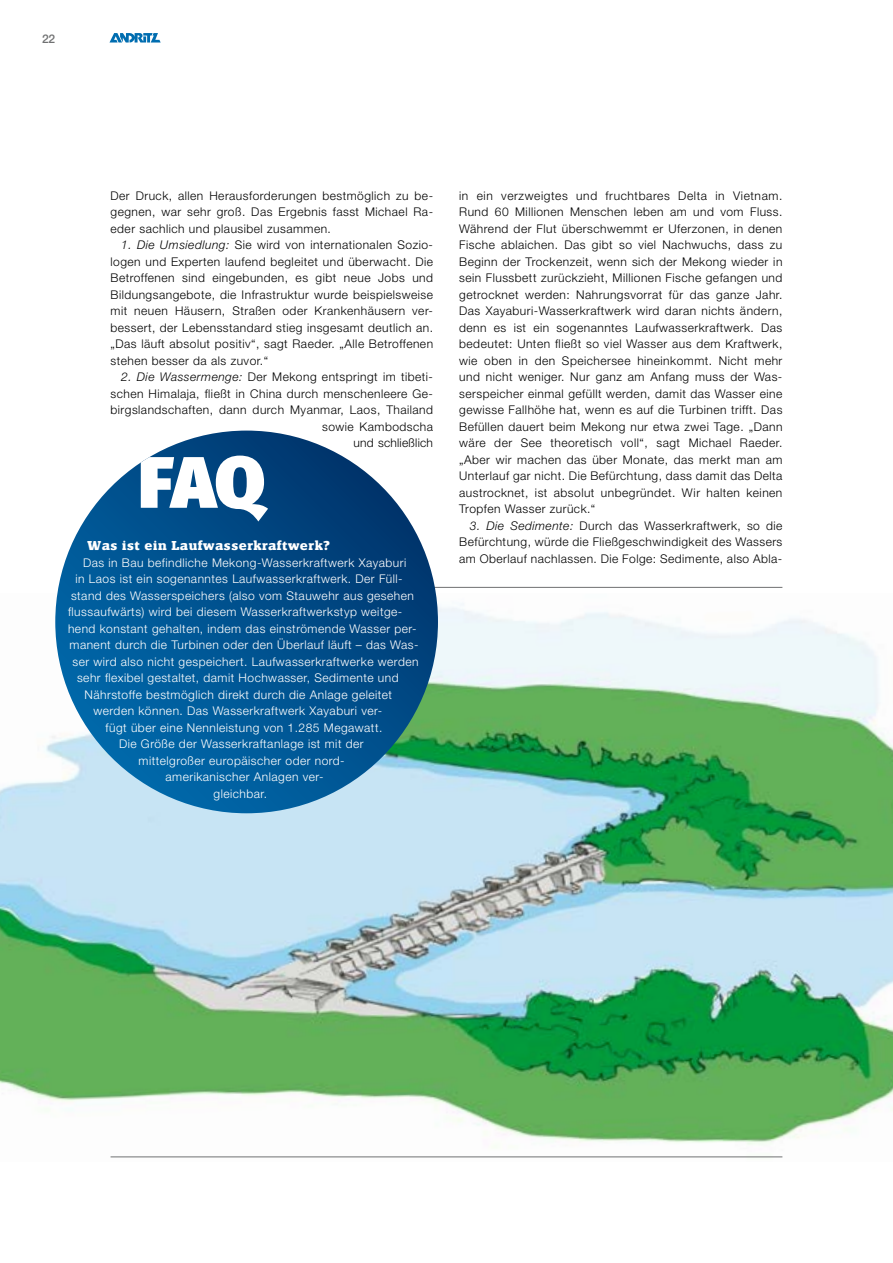
<style>
.page{position:relative;width:893px;height:1263px;background:#fff}
.page>*{position:absolute;margin:0;border:0;box-sizing:border-box;transform-origin:0 0}
.t1{font:700 13.5px "Siseriff LT Std";letter-spacing:.04em;color:#fff}
.t2{font:300 12px/16.5px "Helvetica Neue LT Std";letter-spacing:.04em;color:#000;text-align:justify}
.t3{font:300 12px "Helvetica Neue LT Std";letter-spacing:.04em;color:#fff}
.t4{font:500 12px "Helvetica Neue LT Std";color:#707172}
.s1{font-style:italic}
</style>
<div class="page">
<svg style="left:109px;top:33px;width:52px;height:10px"></svg>
<img style="left:0;top:595px;width:893px;height:563px">
<hr style="left:111px;top:587px;width:671px;height:1px;background:#707172">
<hr style="left:111px;top:1156px;width:671px;height:1px;background:#707172">
<svg style="left:55px;top:431px;width:383px;height:382px;background:#00508d"></svg>
<svg style="left:141px;top:456px;width:127px;height:65px"></svg>
<p class="t4" style="left:42px;top:31px;width:15px">22</p>
<p class="t2" style="left:111px;top:187px;width:324px">Der Druck, allen Herausforderungen bestmöglich zu be&shy;gegnen, war sehr groß. Das Ergebnis fasst Michael Ra&shy;eder sachlich und plausibel zusammen.</p>
<p class="t2" style="left:111px;top:236px;width:324px;text-indent:11px"><span class="s1">1. Die Umsiedlung:</span> Sie wird von internationalen Sozio&shy;logen und Experten laufend begleitet und überwacht. Die Betroffenen sind eingebunden, es gibt neue Jobs und Bildungsangebote, die Infrastruktur wurde beispielsweise mit neuen Häusern, Straßen oder Krankenhäusern ver&shy;bessert, der Lebensstandard stieg insgesamt deutlich an. „Das läuft absolut positiv“, sagt Raeder. „Alle Betroffenen stehen besser da als zuvor.“</p>
<p class="t2" style="left:111px;top:368px;width:324px;text-align:right"><span class="s1">2. Die Wassermenge:</span> Der Mekong entspringt im tibeti&shy;schen Himalaja, fließt in China durch menschenleere Ge&shy;birgslandschaften, dann durch Myanmar, Laos, Thailand sowie Kambodscha<br>und schließlich</p>
<p class="t1" style="left:88px;top:538px;width:244px">Was ist ein Laufwasserkraftwerk?</p>
<p class="t3" style="left:83px;top:555px;width:325px">Das in Bau befindliche Mekong-Wasserkraftwerk Xayaburi</p>
<p class="t3" style="left:76px;top:571px;width:329px">in Laos ist ein sogenanntes Laufwasserkraftwerk. Der Füll-</p>
<p class="t3" style="left:71px;top:588px;width:344px">stand des Wasserspeichers (also vom Stauwehr aus gesehen</p>
<p class="t3" style="left:68px;top:604px;width:336px">flussaufwärts) wird bei diesem Wasserkraftwerkstyp weitge-</p>
<p class="t3" style="left:68px;top:621px;width:350px">hend konstant gehalten, indem das einströmende Wasser per-</p>
<p class="t3" style="left:70px;top:637px;width:351px">manent durch die Turbinen oder den Überlauf läuft – das Was-</p>
<p class="t3" style="left:73px;top:654px;width:347px">ser wird also nicht gespeichert. Laufwasserkraftwerke werden</p>
<p class="t3" style="left:77px;top:670px;width:323px">sehr flexibel gestaltet, damit Hochwasser, Sedimente und</p>
<p class="t3" style="left:85px;top:687px;width:309px">Nährstoffe bestmöglich direkt durch die Anlage geleitet</p>
<p class="t3" style="left:94px;top:703px;width:290px">werden können. Das Wasserkraftwerk Xayaburi ver-</p>
<p class="t3" style="left:106px;top:720px;width:278px">fügt über eine Nennleistung von 1.285 Megawatt.</p>
<p class="t3" style="left:119px;top:736px;width:246px">Die Größe der Wasserkraftanlage ist mit der</p>
<p class="t3" style="left:139px;top:753px;width:208px">mittelgroßer europäischer oder nord-</p>
<p class="t3" style="left:166px;top:769px;width:160px">amerikanischer Anlagen ver-</p>
<p class="t3" style="left:214px;top:786px;width:55px">gleichbar.</p>
<p class="t2" style="left:459px;top:187px;width:325px">in ein verzweigtes und fruchtbares Delta in Vietnam.<br>Rund 60 Millionen Menschen leben am und vom Fluss.<br>Während der Flut überschwemmt er Uferzonen, in denen Fische ablaichen. Das gibt so viel Nachwuchs, dass zu Beginn der Trockenzeit, wenn sich der Mekong wieder in sein Flussbett zurückzieht, Millionen Fische gefangen und getrocknet werden: Nahrungsvorrat für das ganze Jahr.<br>Das Xayaburi-Wasserkraftwerk wird daran nichts ändern, denn es ist ein sogenanntes Laufwasserkraftwerk. Das bedeutet: Unten fließt so viel Wasser aus dem Kraftwerk, wie oben in den Speichersee hineinkommt. Nicht mehr und nicht weniger. Nur ganz am Anfang muss der Was&shy;serspeicher einmal gefüllt werden, damit das Wasser eine gewisse Fallhöhe hat, wenn es auf die Turbinen trifft. Das Befüllen dauert beim Mekong nur etwa zwei Tage. „Dann wäre der See theoretisch voll“, sagt Michael Raeder. „Aber wir machen das über Monate, das merkt man am Unterlauf gar nicht. Die Befürchtung, dass damit das Delta austrocknet, ist absolut unbegründet. Wir halten keinen Tropfen Wasser zurück.“</p>
<p class="t2" style="left:459px;top:517px;width:325px;text-indent:11px"><span class="s1">3. Die Sedimente:</span> Durch das Wasserkraftwerk, so die Befürchtung, würde die Fließgeschwindigkeit des Wassers am Oberlauf nachlassen. Die Folge: Sedimente, also Abla-</p>
</div>
